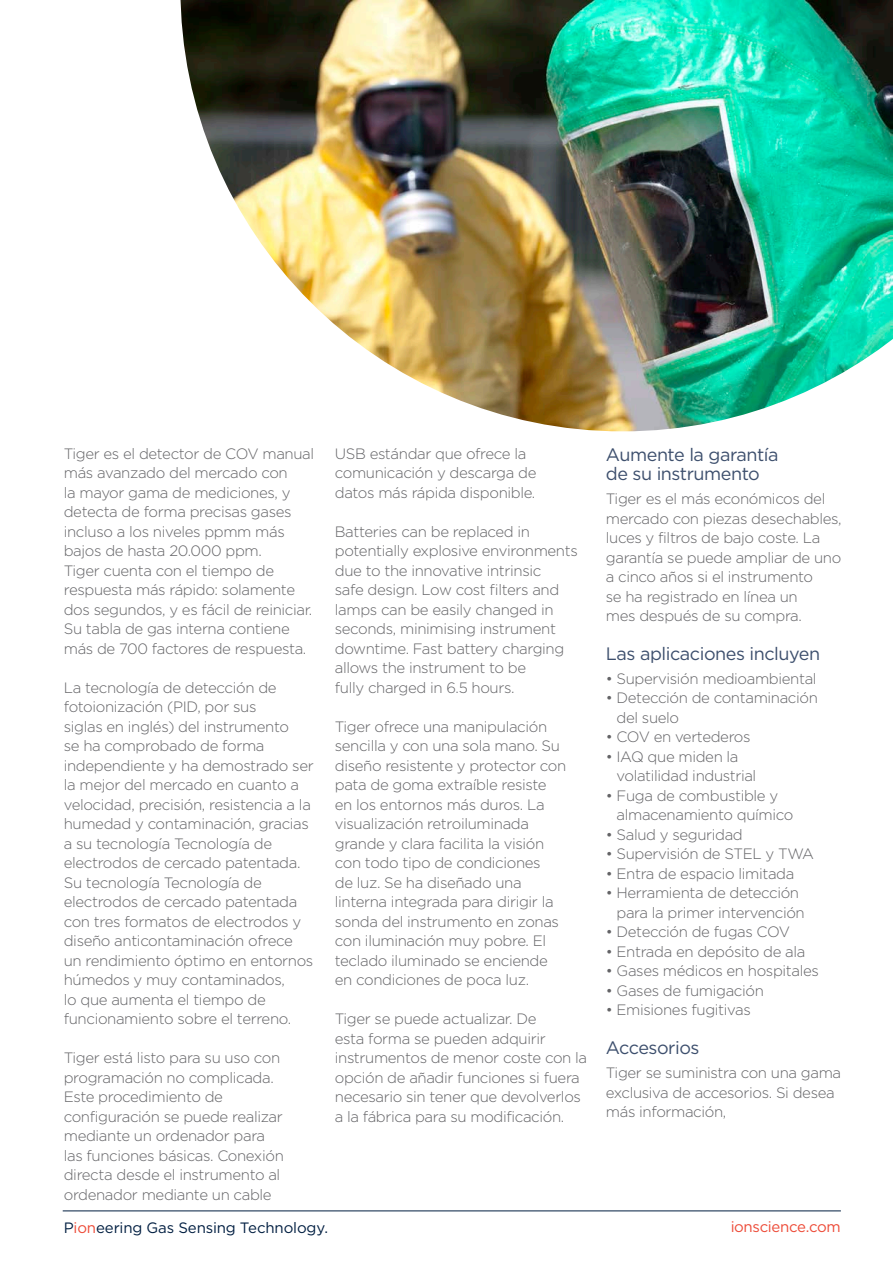
<style>
.page{position:relative;width:893px;height:1263px;background:#fff}
.page>*{position:absolute;margin:0;border:0;box-sizing:border-box;transform-origin:0 0}
.Subhead_2{font:18px/19.5px "Gotham";letter-spacing:-.025em;color:#3d4f6d}
.Body_copy_1{font:300 15px/19.5px "Gotham";letter-spacing:-.025em;color:#636366}
.Subhead_2-2{font:300 15px/19.5px "Gotham";letter-spacing:-.025em;color:#636366}
.t1{font:15px "Gotham";letter-spacing:-.01em;color:#001e41}
.t2{font:15px "Gotham";letter-spacing:-.025em;color:#ed4b38}
.s1{color:#ed4b38}
</style>
<div class="page">
<img style="left:180px;top:0;width:713px;height:432px">
<hr style="left:63px;top:1210px;width:778px;height:1px;background:#001e41">
<p class="Body_copy_1" style="left:64px;top:443px;width:252px">Tiger es el detector de COV manual más avanzado del mercado con<br>la mayor gama de mediciones, y detecta de forma precisas gases incluso a los niveles ppmm más bajos de hasta 20.000 ppm.<br>Tiger cuenta con el tiempo de respuesta más rápido: solamente dos segundos, y es fácil de reiniciar.<br>Su tabla de gas interna contiene más de 700 factores de respuesta.</p>
<p class="Body_copy_1" style="left:64px;top:677px;width:251px">La tecnología de detección de fotoionización (PID, por sus<br>siglas en inglés) del instrumento<br>se ha comprobado de forma independiente y ha demostrado ser la mejor del mercado en cuanto a velocidad, precisión, resistencia a la humedad y contaminación, gracias a su tecnología Tecnología de electrodos de cercado patentada.<br>Su tecnología Tecnología de electrodos de cercado patentada con tres formatos de electrodos y diseño anticontaminación ofrece un rendimiento óptimo en entornos húmedos y muy contaminados,<br>lo que aumenta el tiempo de funcionamiento sobre el terreno.</p>
<p class="Body_copy_1" style="left:64px;top:1047px;width:222px">Tiger está listo para su uso con programación no complicada.<br>Este procedimiento de configuración se puede realizar mediante un ordenador para las funciones básicas. Conexión directa desde el instrumento al ordenador mediante un cable</p>
<p class="Body_copy_1" style="left:335px;top:443px;width:203px">USB estándar que ofrece la comunicación y descarga de datos más rápida disponible.</p>
<p class="Body_copy_1" style="left:335px;top:521px;width:245px">Batteries can be replaced in potentially explosive environments due to the innovative intrinsic<br>safe design. Low cost filters and lamps can be easily changed in seconds, minimising instrument downtime. Fast battery charging allows the instrument to be<br>fully charged in 6.5 hours.</p>
<p class="Body_copy_1" style="left:335px;top:716px;width:233px">Tiger ofrece una manipulación sencilla y con una sola mano. Su diseño resistente y protector con pata de goma extraíble resiste en los entornos más duros. La visualización retroiluminada grande y clara facilita la visión con todo tipo de condiciones<br>de luz. Se ha diseñado una linterna integrada para dirigir la sonda del instrumento en zonas con iluminación muy pobre. El teclado iluminado se enciende en condiciones de poca luz.</p>
<p class="Subhead_2-2" style="left:335px;top:1008px;width:254px">Tiger se puede actualizar. De<br>esta forma se pueden adquirir instrumentos de menor coste con la opción de añadir funciones si fuera necesario sin tener que devolverlos a la fábrica para su modificación.</p>
<p class="Subhead_2" style="left:606px;top:444px;width:174px">Aumente la garantía de su instrumento</p>
<p class="Body_copy_1" style="left:606px;top:489px;width:237px">Tiger es el más económicos del mercado con piezas desechables, luces y filtros de bajo coste. La garantía se puede ampliar de uno a cinco años si el instrumento<br>se ha registrado en línea un<br>mes después de su compra.</p>
<p class="Subhead_2" style="left:606px;top:644px;width:216px">Las aplicaciones incluyen</p>
<p class="Body_copy_1" style="left:606px;top:668px;width:212px">• Supervisión medioambiental</p>
<p class="Body_copy_1" style="left:616px;top:688px;width:203px;text-indent:-11px">• Detección de contaminación del suelo</p>
<p class="Body_copy_1" style="left:606px;top:727px;width:146px">• COV en vertederos</p>
<p class="Body_copy_1" style="left:616px;top:746px;width:141px;text-indent:-11px">• IAQ que miden la volatilidad industrial</p>
<p class="Body_copy_1" style="left:616px;top:785px;width:178px;text-indent:-11px">• Fuga de combustible y almacenamiento químico</p>
<p class="Body_copy_1" style="left:606px;top:824px;width:138px">• Salud y seguridad</p>
<p class="Body_copy_1" style="left:606px;top:844px;width:210px">• Supervisión de STEL y TWA</p>
<p class="Body_copy_1" style="left:606px;top:863px;width:190px">• Entra de espacio limitada</p>
<p class="Body_copy_1" style="left:616px;top:883px;width:190px;text-indent:-11px">• Herramienta de detección para la primer intervención</p>
<p class="Body_copy_1" style="left:606px;top:922px;width:186px">• Detección de fugas COV</p>
<p class="Body_copy_1" style="left:606px;top:941px;width:201px">• Entrada en depósito de ala</p>
<p class="Body_copy_1" style="left:606px;top:961px;width:215px">• Gases médicos en hospitales</p>
<p class="Body_copy_1" style="left:606px;top:980px;width:159px">• Gases de fumigación</p>
<p class="Body_copy_1" style="left:606px;top:1000px;width:147px">• Emisiones fugitivas</p>
<p class="Subhead_2" style="left:606px;top:1038px;width:95px">Accesorios</p>
<p class="Body_copy_1" style="left:606px;top:1063px;width:237px">Tiger se suministra con una gama exclusiva de accesorios. Si desea más información,</p>
<p class="t1" style="left:64px;top:1219px;width:266px">P<span class="s1">ion</span>eering Gas Sensing Technology.</p>
<p class="t2" style="left:731px;top:1219px;width:112px">ionscience.com</p>
</div>
